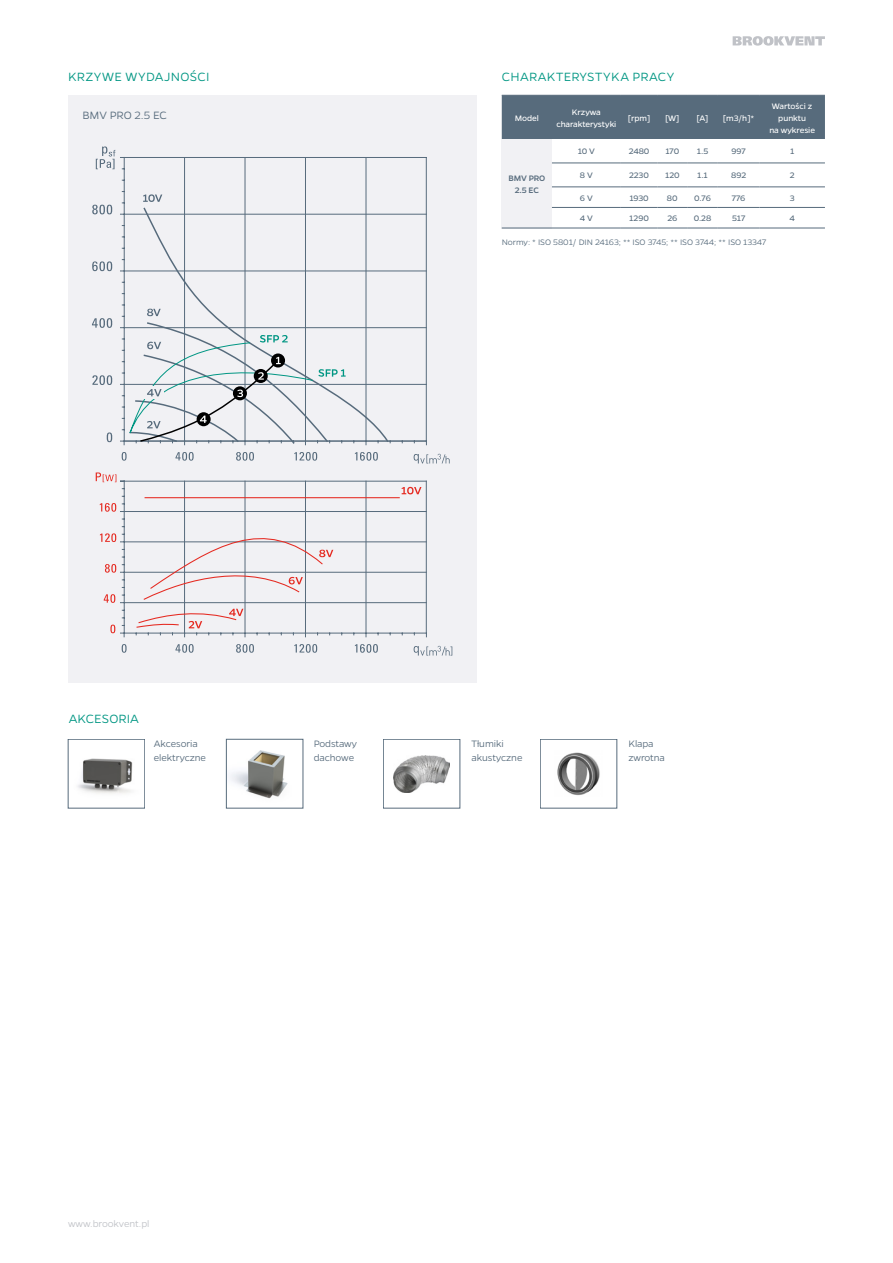
<style>
.page{position:relative;width:893px;height:1263px;background:#fff}
.page>*{position:absolute;margin:0;border:0;box-sizing:border-box;transform-origin:0 0}
.Tytuł{font:300 13.5px "Gentona";letter-spacing:.02em;color:#009683}
.t1{font:300 12px "Gentona";color:#576b7c}
.Table_copy{font:300 10.5px/13.5px "Gentona";letter-spacing:-.01em;color:#576b7c}
.t2{font:300 10.5px "Gentona";letter-spacing:-.005em;color:#c0c2c7}
.Table_copy-2{font:9px/12px "Gentona";letter-spacing:-.01em;color:#fff;text-align:center}
.Table_copy-3{font:9px "Gentona";letter-spacing:-.005em;color:#576b7c}
.Bullets{font:300 9px "Gentona";letter-spacing:-.005em;color:#576b7c}
.Table_copy-4{font:500 9px/12px "Gentona";letter-spacing:-.01em;color:#576b7c;text-align:center}
</style>
<div class="page">
<svg style="left:733px;top:36px;width:92px;height:10px"></svg>
<div style="left:68px;top:95px;width:408px;height:588px;background:#f1f1f4"></div>
<div style="left:502px;top:96px;width:323px;height:43px;background:#576b7c"></div>
<div style="left:502px;top:139px;width:50px;height:89px;background:#f1f1f4"></div>
<hr style="left:502px;top:95px;width:50px;height:1px;background:#576b7c">
<hr style="left:552px;top:95px;width:69px;height:1px;background:#576b7c">
<hr style="left:621px;top:95px;width:36px;height:1px;background:#576b7c">
<hr style="left:657px;top:95px;width:30px;height:1px;background:#576b7c">
<hr style="left:718px;top:95px;width:41px;height:1px;background:#576b7c">
<hr style="left:759px;top:95px;width:66px;height:1px;background:#576b7c">
<hr style="left:502px;top:228px;width:50px;height:1px;background:#576b7c">
<hr style="left:687px;top:95px;width:31px;height:1px;background:#576b7c">
<hr style="left:687px;top:96px;width:1px;height:43px;background:#576b7c">
<hr style="left:552px;top:163px;width:69px;height:1px;background:#576b7c">
<hr style="left:621px;top:163px;width:36px;height:1px;background:#576b7c">
<hr style="left:657px;top:163px;width:30px;height:1px;background:#576b7c">
<hr style="left:687px;top:163px;width:31px;height:1px;background:#576b7c">
<hr style="left:718px;top:163px;width:41px;height:1px;background:#576b7c">
<hr style="left:759px;top:163px;width:66px;height:1px;background:#576b7c">
<hr style="left:552px;top:186px;width:69px;height:1px;background:#576b7c">
<hr style="left:621px;top:186px;width:36px;height:1px;background:#576b7c">
<hr style="left:657px;top:186px;width:30px;height:1px;background:#576b7c">
<hr style="left:687px;top:186px;width:31px;height:1px;background:#576b7c">
<hr style="left:718px;top:186px;width:41px;height:1px;background:#576b7c">
<hr style="left:759px;top:186px;width:66px;height:1px;background:#576b7c">
<hr style="left:552px;top:207px;width:69px;height:1px;background:#576b7c">
<hr style="left:621px;top:207px;width:36px;height:1px;background:#576b7c">
<hr style="left:657px;top:207px;width:30px;height:1px;background:#576b7c">
<hr style="left:687px;top:207px;width:31px;height:1px;background:#576b7c">
<hr style="left:718px;top:207px;width:41px;height:1px;background:#576b7c">
<hr style="left:759px;top:207px;width:66px;height:1px;background:#576b7c">
<hr style="left:552px;top:228px;width:69px;height:1px;background:#576b7c">
<hr style="left:621px;top:228px;width:36px;height:1px;background:#576b7c">
<hr style="left:657px;top:228px;width:30px;height:1px;background:#576b7c">
<hr style="left:687px;top:228px;width:31px;height:1px;background:#576b7c">
<hr style="left:718px;top:228px;width:41px;height:1px;background:#576b7c">
<hr style="left:759px;top:228px;width:66px;height:1px;background:#576b7c">
<svg style="left:107px;top:432px;width:5px;height:10px"></svg>
<svg style="left:92px;top:318px;width:20px;height:10px"></svg>
<svg style="left:92px;top:375px;width:20px;height:10px"></svg>
<svg style="left:92px;top:205px;width:20px;height:9px"></svg>
<svg style="left:92px;top:261px;width:20px;height:10px"></svg>
<hr style="left:184px;top:158px;width:1px;height:283px;background:#576b7c">
<hr style="left:245px;top:158px;width:1px;height:283px;background:#576b7c">
<hr style="left:305px;top:158px;width:1px;height:283px;background:#576b7c">
<hr style="left:366px;top:158px;width:1px;height:283px;background:#576b7c">
<hr style="left:184px;top:481px;width:1px;height:152px;background:#576b7c">
<hr style="left:245px;top:481px;width:1px;height:152px;background:#576b7c">
<hr style="left:305px;top:481px;width:1px;height:152px;background:#576b7c">
<hr style="left:366px;top:481px;width:1px;height:152px;background:#576b7c">
<hr style="left:124px;top:157px;width:1px;height:284px;background:#576b7c">
<svg style="left:96px;top:146px;width:28px;height:23px"></svg>
<hr style="left:124px;top:384px;width:302px;height:1px;background:#576b7c">
<hr style="left:124px;top:327px;width:302px;height:1px;background:#576b7c">
<hr style="left:124px;top:271px;width:302px;height:1px;background:#576b7c">
<hr style="left:124px;top:214px;width:302px;height:1px;background:#576b7c">
<hr style="left:124px;top:481px;width:1px;height:152px;background:#576b7c">
<svg style="left:104px;top:594px;width:20px;height:9px"></svg>
<svg style="left:105px;top:564px;width:19px;height:9px"></svg>
<svg style="left:100px;top:533px;width:24px;height:9px"></svg>
<svg style="left:100px;top:503px;width:24px;height:9px"></svg>
<svg style="left:96px;top:472px;width:28px;height:10px"></svg>
<hr style="left:124px;top:572px;width:302px;height:1px;background:#576b7c">
<hr style="left:124px;top:602px;width:302px;height:1px;background:#576b7c">
<hr style="left:124px;top:542px;width:302px;height:1px;background:#576b7c">
<hr style="left:124px;top:511px;width:302px;height:1px;background:#576b7c">
<hr style="left:426px;top:481px;width:1px;height:152px;background:#576b7c">
<hr style="left:124px;top:441px;width:302px;height:1px;background:#576b7c">
<hr style="left:426px;top:158px;width:1px;height:283px;background:#576b7c">
<hr style="left:124px;top:157px;width:302px;height:1px;background:#576b7c">
<svg style="left:122px;top:644px;width:5px;height:9px"></svg>
<svg style="left:175px;top:644px;width:19px;height:9px"></svg>
<svg style="left:236px;top:644px;width:18px;height:9px"></svg>
<svg style="left:294px;top:644px;width:23px;height:9px"></svg>
<svg style="left:355px;top:644px;width:23px;height:9px"></svg>
<svg style="left:414px;top:646px;width:38px;height:9px"></svg>
<hr style="left:124px;top:633px;width:302px;height:1px;background:#576b7c">
<svg style="left:110px;top:625px;width:15px;height:12px"></svg>
<svg style="left:122px;top:452px;width:5px;height:9px"></svg>
<svg style="left:175px;top:452px;width:19px;height:9px"></svg>
<svg style="left:236px;top:452px;width:18px;height:9px"></svg>
<svg style="left:294px;top:452px;width:23px;height:9px"></svg>
<svg style="left:355px;top:452px;width:23px;height:9px"></svg>
<svg style="left:414px;top:454px;width:36px;height:9px"></svg>
<hr style="left:124px;top:440px;width:302px;height:1px;background:#576b7c">
<hr style="left:124px;top:481px;width:302px;height:1px;background:#576b7c">
<svg style="left:129px;top:207px;width:261px;height:238px"></svg>
<svg style="left:401px;top:487px;width:20px;height:7px"></svg>
<svg style="left:136px;top:514px;width:197px;height:123px"></svg>
<div style="left:257px;top:332px;width:34px;height:13px;background:#f1f1f4"></div>
<div style="left:144px;top:306px;width:19px;height:13px;background:#f1f1f4"></div>
<svg style="left:147px;top:309px;width:14px;height:7px"></svg>
<svg style="left:143px;top:194px;width:19px;height:8px"></svg>
<hr style="left:145px;top:497px;width:254px;height:1px;background:#e52a21">
<div style="left:315px;top:367px;width:34px;height:12px;background:#f1f1f4"></div>
<svg style="left:120px;top:335px;width:226px;height:110px"></svg>
<div style="left:68px;top:739px;width:77px;height:69px;border:1px solid #576b7c"></div>
<div style="left:383px;top:739px;width:77px;height:69px;border:1px solid #576b7c"></div>
<div style="left:540px;top:739px;width:77px;height:69px;border:1px solid #576b7c"></div>
<img style="left:230px;top:750px;width:58px;height:49px">
<div style="left:226px;top:739px;width:77px;height:69px;border:1px solid #576b7c"></div>
<img style="left:393px;top:755px;width:57px;height:38px">
<img style="left:557px;top:752px;width:43px;height:44px">
<img style="left:77px;top:758px;width:56px;height:36px">
<p class="Tytuł" style="left:68px;top:69px;width:143px">KRZYWE WYDAJNOŚCI</p>
<p class="Tytuł" style="left:502px;top:69px;width:174px">CHARAKTERYSTYKA PRACY</p>
<p class="Table_copy-2" style="left:515px;top:112px;width:26px">Model</p>
<p class="Table_copy-2" style="left:556px;top:106px;width:61px">Krzywa charakterystyki</p>
<p class="Table_copy-2" style="left:628px;top:112px;width:24px">[rpm]</p>
<p class="Table_copy-2" style="left:665px;top:112px;width:16px">[W]</p>
<p class="Table_copy-2" style="left:696px;top:112px;width:14px">[A]</p>
<p class="Table_copy-2" style="left:723px;top:112px;width:33px">[m3/h]*</p>
<p class="t1" style="left:82px;top:109px;width:86px">BMV PRO 2.5 EC</p>
<p class="Table_copy-2" style="left:769px;top:100px;width:47px">Wartości z punktu<br>na wykresie</p>
<p class="Table_copy-4" style="left:508px;top:172px;width:38px">BMV PRO<br>2.5 EC</p>
<p class="Table_copy-3" style="left:578px;top:146px;width:19px">10 V</p>
<p class="Table_copy-3" style="left:629px;top:146px;width:22px">2480</p>
<p class="Table_copy-3" style="left:665px;top:146px;width:15px">170</p>
<p class="Table_copy-3" style="left:697px;top:146px;width:13px">1.5</p>
<p class="Table_copy-3" style="left:731px;top:146px;width:16px">997</p>
<p class="Table_copy-3" style="left:790px;top:146px;width:6px">1</p>
<p class="Table_copy-3" style="left:580px;top:170px;width:14px">8 V</p>
<p class="Table_copy-3" style="left:629px;top:170px;width:21px">2230</p>
<p class="Table_copy-3" style="left:665px;top:170px;width:16px">120</p>
<p class="Table_copy-3" style="left:697px;top:170px;width:12px">1.1</p>
<p class="Table_copy-3" style="left:731px;top:170px;width:17px">892</p>
<p class="Table_copy-3" style="left:790px;top:170px;width:6px">2</p>
<p class="Table_copy-3" style="left:580px;top:193px;width:14px">6 V</p>
<p class="Table_copy-3" style="left:629px;top:193px;width:21px">1930</p>
<p class="Table_copy-3" style="left:667px;top:193px;width:12px">80</p>
<p class="Table_copy-3" style="left:694px;top:193px;width:18px">0.76</p>
<p class="Table_copy-3" style="left:732px;top:193px;width:15px">776</p>
<p class="Table_copy-3" style="left:790px;top:193px;width:6px">3</p>
<p class="Table_copy-3" style="left:580px;top:213px;width:15px">4 V</p>
<p class="Table_copy-3" style="left:629px;top:213px;width:21px">1290</p>
<p class="Table_copy-3" style="left:667px;top:213px;width:11px">26</p>
<p class="Table_copy-3" style="left:694px;top:213px;width:19px">0.28</p>
<p class="Table_copy-3" style="left:732px;top:213px;width:15px">517</p>
<p class="Table_copy-3" style="left:789px;top:213px;width:7px">4</p>
<p class="Bullets" style="left:502px;top:237px;width:266px">Normy: * ISO 5801/ DIN 24163; ** ISO 3745; ** ISO 3744; ** ISO 13347</p>
<p class="Tytuł" style="left:69px;top:711px;width:72px">AKCESORIA</p>
<p class="Table_copy" style="left:154px;top:737px;width:54px">Akcesoria elektryczne</p>
<p class="Table_copy" style="left:314px;top:737px;width:45px">Podstawy</p>
<p class="Table_copy" style="left:314px;top:751px;width:42px">dachowe</p>
<p class="Table_copy" style="left:472px;top:737px;width:52px">Tłumiki akustyczne</p>
<p class="Table_copy" style="left:629px;top:737px;width:38px">Klapa zwrotna</p>
<p class="t2" style="left:68px;top:1218px;width:83px">www.brookvent.pl</p>
</div>
